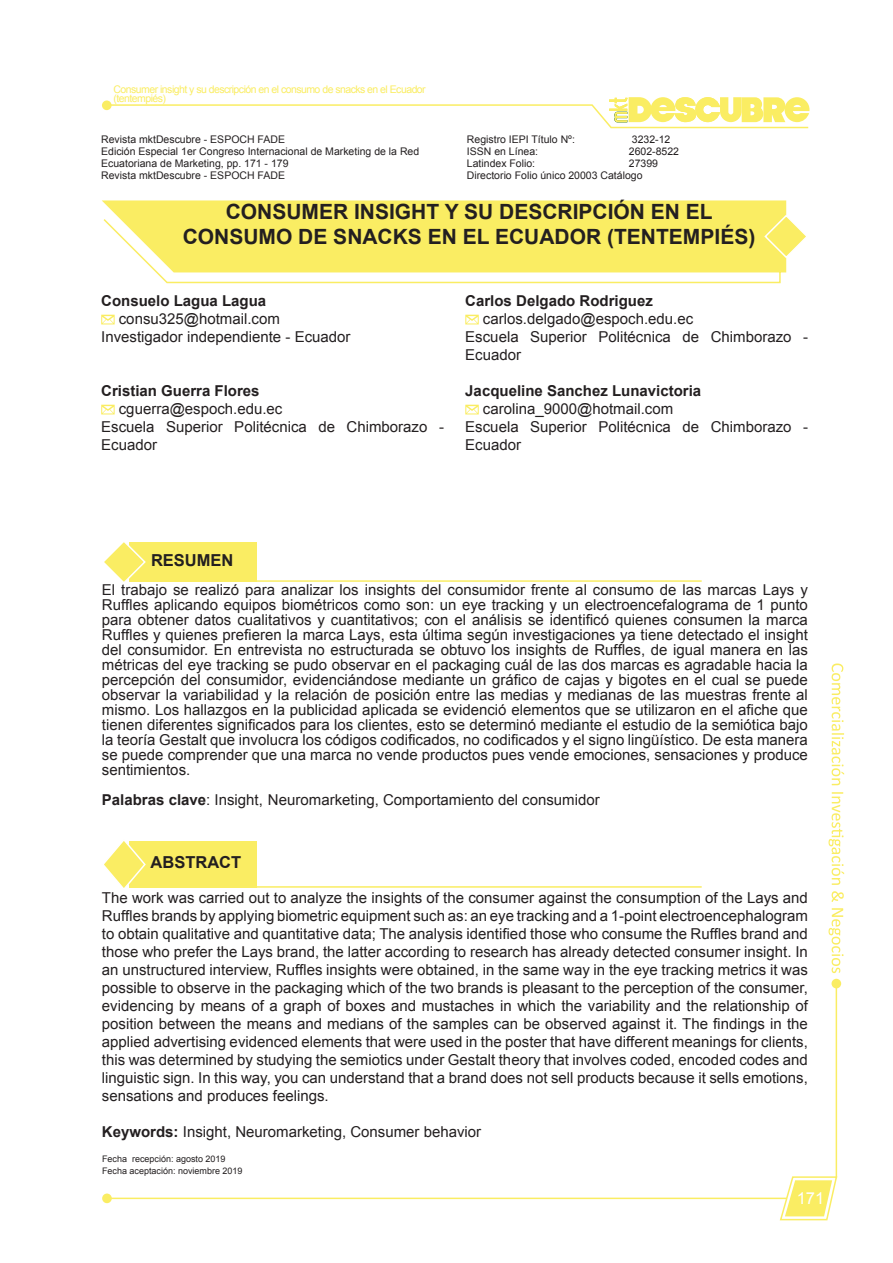
<style>
.page{position:relative;width:893px;height:1263px;background:#fff}
.page>*{position:absolute;margin:0;border:0;box-sizing:border-box;transform-origin:0 0}
.t1{font:700 21px/25.2px "Arial";color:#231f20;text-align:center}
.t2{font:700 16.5px "Arial";color:#231f20}
.t3{font:16.5px "Arial";color:#fff}
.t4{font:15px/18px "Arial";color:#231f20}
.t5{font:700 15px "Arial";color:#231f20}
.t6{font:10.5px/12px "Arial";color:#231f20}
.t7{font:10.5px/9px "Arial";letter-spacing:-.05em;color:#faed63}
.t8{font:9px "Arial";color:#231f20}
.s1{font-weight:700}
</style>
<div class="page">
<hr style="left:105px;top:1197px;width:682px;height:2px;background:#faed63">
<hr style="left:836px;top:983px;width:1px;height:195px;background:#faed63">
<svg style="left:779px;top:1175px;width:59px;height:46px"></svg>
<div style="left:102px;top:1193px;width:10px;height:10px;background:#faed63;border-radius:50%"></div>
<div style="left:831px;top:979px;width:10px;height:9px;background:#faed63;border-radius:50%"></div>
<svg style="left:828px;top:663px;width:16px;height:310px"></svg>
<svg style="left:106px;top:97px;width:704px;height:32px"></svg>
<div style="left:102px;top:100px;width:10px;height:10px;background:#faed63;border-radius:50%"></div>
<hr style="left:225px;top:580px;width:477px;height:2px;background:#faed63">
<div style="left:130px;top:542px;width:127px;height:39px;background:#faed63"></div>
<svg style="left:104px;top:542px;width:43px;height:40px"></svg>
<hr style="left:225px;top:886px;width:477px;height:2px;background:#faed63">
<div style="left:130px;top:841px;width:127px;height:46px;background:#faed63"></div>
<svg style="left:104px;top:841px;width:43px;height:47px"></svg>
<svg style="left:155px;top:272px;width:626px;height:12px"></svg>
<div style="left:102px;top:200px;width:684px;height:72px;background:#faed63"></div>
<svg style="left:763px;top:213px;width:43px;height:46px"></svg>
<svg style="left:101px;top:315px;width:14px;height:9px"></svg>
<svg style="left:101px;top:405px;width:14px;height:9px"></svg>
<svg style="left:465px;top:315px;width:14px;height:9px"></svg>
<svg style="left:465px;top:405px;width:14px;height:9px"></svg>
<p class="t7" style="left:114px;top:85px;width:314px">Consumer insight y su descripción en el consumo de snacks en el Ecuador (tentempiés)</p>
<p class="t6" style="left:101px;top:134px;width:185px">Revista mktDescubre - ESPOCH FADE</p>
<p class="t6" style="left:101px;top:146px;width:320px">Edición Especial 1er Congreso Internacional de Marketing de la Red<br>Ecuatoriana de Marketing, pp. 171 - 179</p>
<p class="t6" style="left:101px;top:170px;width:185px">Revista mktDescubre - ESPOCH FADE</p>
<p class="t6" style="left:467px;top:134px;width:110px">Registro IEPI Título Nº:</p>
<p class="t6" style="left:632px;top:134px;width:40px">3232-12</p>
<p class="t6" style="left:467px;top:146px;width:73px">ISSN en Línea:</p>
<p class="t6" style="left:629px;top:146px;width:52px">2602-8522</p>
<p class="t6" style="left:467px;top:158px;width:70px">Latindex Folio:</p>
<p class="t6" style="left:629px;top:158px;width:31px">27399</p>
<p class="t6" style="left:467px;top:170px;width:177px">Directorio Folio único 20003 Catálogo</p>
<p class="t1" style="left:183px;top:199px;width:574px">CONSUMER INSIGHT Y SU DESCRIPCIÓN EN EL<br>CONSUMO DE SNACKS EN EL ECUADOR (TENTEMPIÉS)</p>
<p class="t5" style="left:101px;top:291px;width:167px">Consuelo Lagua Lagua</p>
<p class="t4" style="left:119px;top:310px;width:163px">consu325@hotmail.com</p>
<p class="t4" style="left:101px;top:328px;width:251px">Investigador independiente - Ecuador</p>
<p class="t5" style="left:101px;top:381px;width:160px">Cristian Guerra Flores</p>
<p class="t4" style="left:119px;top:400px;width:165px">cguerra@espoch.edu.ec</p>
<p class="t4" style="left:101px;top:418px;width:344px">Escuela Superior Politécnica de Chimborazo -<br>Ecuador</p>
<p class="t5" style="left:465px;top:291px;width:189px">Carlos Delgado Rodriguez</p>
<p class="t4" style="left:483px;top:310px;width:212px">carlos.delgado@espoch.edu.ec</p>
<p class="t4" style="left:465px;top:328px;width:344px">Escuela Superior Politécnica de Chimborazo -<br>Ecuador</p>
<p class="t5" style="left:465px;top:381px;width:237px">Jacqueline Sanchez Lunavictoria</p>
<p class="t4" style="left:483px;top:400px;width:192px">carolina_9000@hotmail.com</p>
<p class="t4" style="left:465px;top:418px;width:344px">Escuela Superior Politécnica de Chimborazo -<br>Ecuador</p>
<p class="t2" style="left:151px;top:549px;width:84px">RESUMEN</p>
<p class="t4" style="left:102px;top:582px;width:707px;line-height:15px;text-align:justify">El trabajo se realizó para analizar los insights del consumidor frente al consumo de las marcas Lays y Ruffles aplicando equipos biométricos como son: un eye tracking y un electroencefalograma de 1 punto para obtener datos cualitativos y cuantitativos; con el análisis se identificó quienes consumen la marca Ruffles y quienes prefieren la marca Lays, esta última según investigaciones ya tiene detectado el insight del consumidor. En entrevista no estructurada se obtuvo los insights de Ruffles, de igual manera en las métricas del eye tracking se pudo observar en el packaging cuál de las dos marcas es agradable hacia la percepción del consumidor, evidenciándose mediante un gráfico de cajas y bigotes en el cual se puede observar la variabilidad y la relación de posición entre las medias y medianas de las muestras frente al mismo. Los hallazgos en la publicidad aplicada se evidenció elementos que se utilizaron en el afiche que tienen diferentes significados para los clientes, esto se determinó mediante el estudio de la semiótica bajo la teoría Gestalt que involucra los códigos codificados, no codificados y el signo lingüístico. De esta manera se puede comprender que una marca no vende productos pues vende emociones, sensaciones y produce sentimientos.</p>
<p class="t4" style="left:102px;top:791px;width:499px"><span class="s1">Palabras clave</span>: Insight, Neuromarketing, Comportamiento del consumidor</p>
<p class="t2" style="left:151px;top:851px;width:92px">ABSTRACT</p>
<p class="t4" style="left:102px;top:888px;width:707px;text-align:justify">The work was carried out to analyze the insights of the consumer against the consumption of the Lays and Ruffles brands by applying biometric equipment such as: an eye tracking and a 1-point electroencephalogram to obtain qualitative and quantitative data; The analysis identified those who consume the Ruffles brand and those who prefer the Lays brand, the latter according to research has already detected consumer insight. In an unstructured interview, Ruffles insights were obtained, in the same way in the eye tracking metrics it was possible to observe in the packaging which of the two brands is pleasant to the perception of the consumer, evidencing by means of a graph of boxes and mustaches in which the variability and the relationship of position between the means and medians of the samples can be observed against it. The findings in the applied advertising evidenced elements that were used in the poster that have different meanings for clients, this was determined by studying the semiotics under Gestalt theory that involves coded, encoded codes and linguistic sign. In this way, you can understand that a brand does not sell products because it sells emotions, sensations and produces feelings.</p>
<p class="t4" style="left:102px;top:1122px;width:381px"><span class="s1">Keywords:</span> Insight, Neuromarketing, Consumer behavior</p>
<p class="t8" style="left:102px;top:1152px;width:125px">Fecha recepción: agosto 2019</p>
<p class="t8" style="left:102px;top:1164px;width:142px">Fecha aceptación: noviembre 2019</p>
<p class="t3" style="left:797px;top:1187px;width:29px">171</p>
</div>
